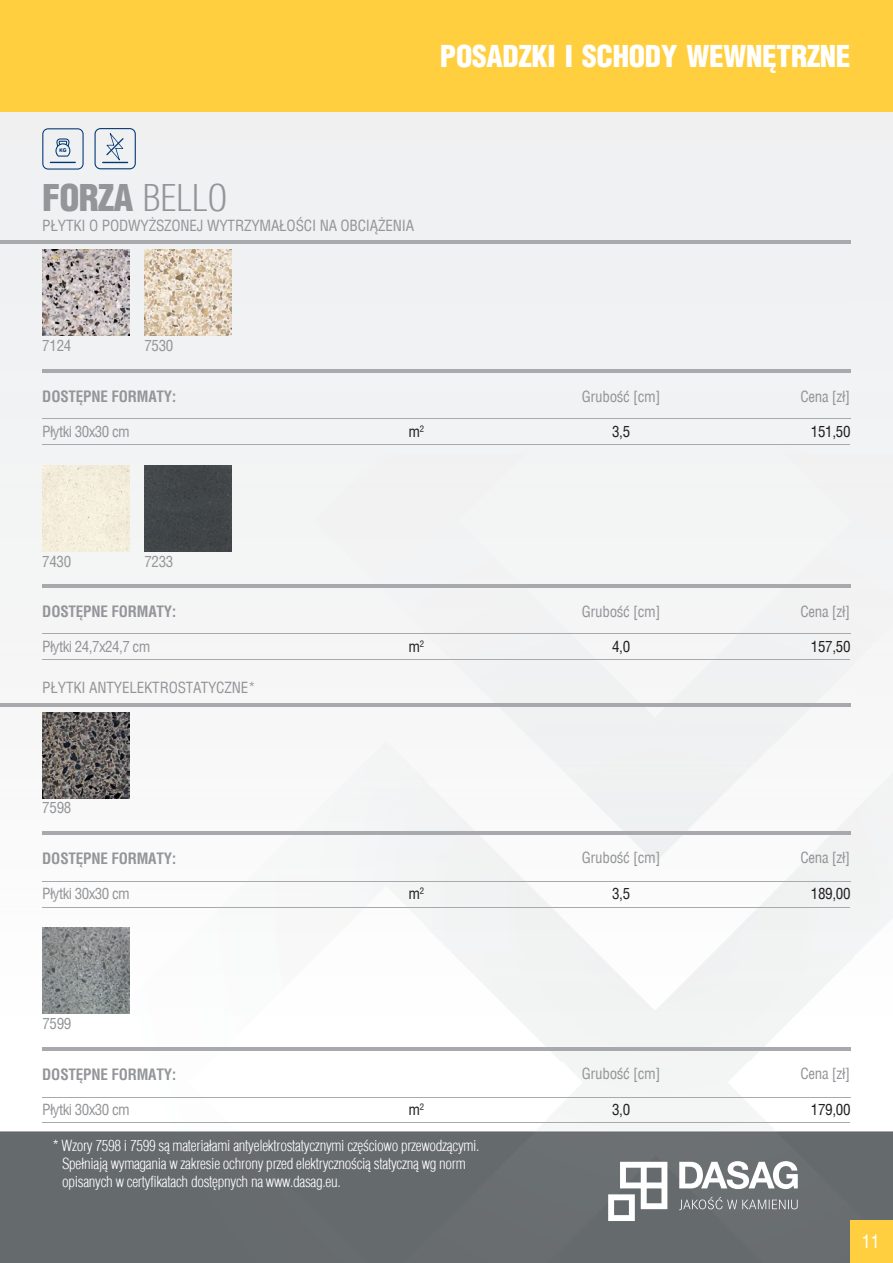
<style>
.page{position:relative;width:893px;height:1263px;background:#fff}
.page>*{position:absolute;margin:0;border:0;box-sizing:border-box;transform-origin:0 0}
.t1{font:900 36px "Switzerland Cond";letter-spacing:-.02em;color:#939598}
.t2{font:900 29.4px "Switzerland Cond";letter-spacing:-.01em;color:#fff}
.t3{font:18px "Switzerland Condensed";color:#fff}
.t4{font:15px "Switzerland Condensed";letter-spacing:-.02em;color:#939598}
.t5{font:300 15px/18px "Switzerland Cond";letter-spacing:-.02em;color:#fff}
.t6{font:700 15px "Switzerland Condensed";letter-spacing:-.01em;color:#939598}
.t7{font:15px "Switzerland Condensed";letter-spacing:-.02em;color:#231f20}
.t8{font:8.7px "Switzerland Condensed";color:#231f20}
.t9{font:700 5.25px "Vogue";color:#013874}
.s1{font-weight:300}
</style>
<div class="page">
<img style="left:0;top:1115px;width:892px;height:147px">
<img style="left:0;top:112px;width:892px;height:1003px">
<div style="left:0;top:0;width:892px;height:112px;background:#ffcf3f"></div>
<svg style="left:679px;top:1161px;width:118px;height:27px"></svg>
<svg style="left:679px;top:1196px;width:118px;height:14px;background:#808486"></svg>
<svg style="left:608px;top:1161px;width:59px;height:59px"></svg>
<img style="left:42px;top:249px;width:88px;height:87px">
<div style="left:144px;top:465px;width:88px;height:86px;background:#414649"></div>
<img style="left:144px;top:249px;width:88px;height:87px">
<hr style="left:0;top:240px;width:850px;height:3px;background:#a8a9ad">
<hr style="left:42px;top:369px;width:808px;height:3px;background:#a8a9ad">
<hr style="left:42px;top:444px;width:807px;height:1px;background:#a8a9ad">
<hr style="left:42px;top:418px;width:808px;height:1px;background:#a8a9ad">
<svg style="left:94px;top:128px;width:42px;height:41px"></svg>
<img style="left:42px;top:712px;width:88px;height:86px">
<img style="left:42px;top:927px;width:88px;height:86px">
<svg style="left:42px;top:128px;width:42px;height:42px"></svg>
<div style="left:850px;top:1220px;width:42px;height:42px;background:#ffcf3f"></div>
<hr style="left:0;top:703px;width:850px;height:3px;background:#a8a9ad">
<hr style="left:42px;top:831px;width:808px;height:3px;background:#a8a9ad">
<hr style="left:42px;top:906px;width:807px;height:1px;background:#a8a9ad">
<hr style="left:42px;top:880px;width:808px;height:1px;background:#a8a9ad">
<img style="left:42px;top:465px;width:88px;height:86px">
<hr style="left:42px;top:659px;width:807px;height:1px;background:#a8a9ad">
<hr style="left:42px;top:633px;width:808px;height:1px;background:#a8a9ad">
<hr style="left:42px;top:585px;width:808px;height:3px;background:#a8a9ad">
<hr style="left:42px;top:1122px;width:807px;height:1px;background:#a8a9ad">
<hr style="left:42px;top:1096px;width:808px;height:1px;background:#a8a9ad">
<hr style="left:42px;top:1047px;width:808px;height:3px;background:#a8a9ad">
<h2 class="t2" style="left:440px;top:37px;width:412px">POSADZKI I SCHODY WEWNĘTRZNE</h2>
<p class="t9" style="left:59px;top:147px;width:9px">KG</p>
<h1 class="t1" style="left:42px;top:174px;width:187px">FORZA <span class="s1">BELLO</span></h1>
<p class="t4" style="left:42px;top:216px;width:373px">PŁYTKI O PODWYŻSZONEJ WYTRZYMAŁOŚCI NA OBCIĄŻENIA</p>
<p class="t4" style="left:42px;top:337px;width:31px">7124</p>
<p class="t4" style="left:144px;top:337px;width:31px">7530</p>
<p class="t6" style="left:42px;top:387px;width:135px">DOSTĘPNE FORMATY:</p>
<p class="t4" style="left:581px;top:387px;width:80px">Grubość [cm]</p>
<p class="t4" style="left:800px;top:387px;width:51px">Cena [zł]</p>
<p class="t8" style="left:419px;top:423px;width:6px">2</p>
<p class="t7" style="left:612px;top:422px;width:20px">3,5</p>
<p class="t4" style="left:42px;top:422px;width:89px">Płytki 30x30 cm</p>
<p class="t7" style="left:408px;top:422px;width:13px">m</p>
<p class="t7" style="left:810px;top:422px;width:41px">151,50</p>
<p class="t4" style="left:42px;top:552px;width:31px">7430</p>
<p class="t4" style="left:144px;top:552px;width:31px">7233</p>
<p class="t6" style="left:42px;top:602px;width:135px">DOSTĘPNE FORMATY:</p>
<p class="t4" style="left:581px;top:602px;width:80px">Grubość [cm]</p>
<p class="t4" style="left:800px;top:602px;width:51px">Cena [zł]</p>
<p class="t8" style="left:419px;top:638px;width:6px">2</p>
<p class="t7" style="left:612px;top:637px;width:20px">4,0</p>
<p class="t4" style="left:42px;top:637px;width:109px">Płytki 24,7x24,7 cm</p>
<p class="t7" style="left:408px;top:637px;width:13px">m</p>
<p class="t7" style="left:810px;top:637px;width:41px">157,50</p>
<p class="t4" style="left:42px;top:679px;width:215px">PŁYTKI ANTYELEKTROSTATYCZNE*</p>
<p class="t4" style="left:42px;top:799px;width:31px">7598</p>
<p class="t6" style="left:42px;top:849px;width:135px">DOSTĘPNE FORMATY:</p>
<p class="t4" style="left:581px;top:849px;width:80px">Grubość [cm]</p>
<p class="t4" style="left:800px;top:849px;width:51px">Cena [zł]</p>
<p class="t8" style="left:419px;top:885px;width:6px">2</p>
<p class="t7" style="left:612px;top:884px;width:20px">3,5</p>
<p class="t4" style="left:42px;top:884px;width:89px">Płytki 30x30 cm</p>
<p class="t7" style="left:408px;top:884px;width:13px">m</p>
<p class="t7" style="left:810px;top:884px;width:41px">189,00</p>
<p class="t4" style="left:42px;top:1014px;width:31px">7599</p>
<p class="t6" style="left:42px;top:1065px;width:135px">DOSTĘPNE FORMATY:</p>
<p class="t4" style="left:581px;top:1064px;width:80px">Grubość [cm]</p>
<p class="t4" style="left:800px;top:1064px;width:51px">Cena [zł]</p>
<p class="t8" style="left:419px;top:1101px;width:6px">2</p>
<p class="t7" style="left:612px;top:1100px;width:20px">3,0</p>
<p class="t4" style="left:42px;top:1100px;width:89px">Płytki 30x30 cm</p>
<p class="t7" style="left:408px;top:1100px;width:13px">m</p>
<p class="t7" style="left:810px;top:1100px;width:41px">179,00</p>
<p class="t5" style="left:62px;top:1136px;width:419px;text-indent:-9px">* Wzory 7598 i 7599 są materiałami antyelektrostatycznymi częściowo przewodzącymi.<br>Spełniają wymagania w zakresie ochrony przed elektrycznością statyczną wg norm opisanych w certyfikatach dostępnych na www.dasag.eu.</p>
<p class="t3" style="left:861px;top:1230px;width:19px">11</p>
</div>
